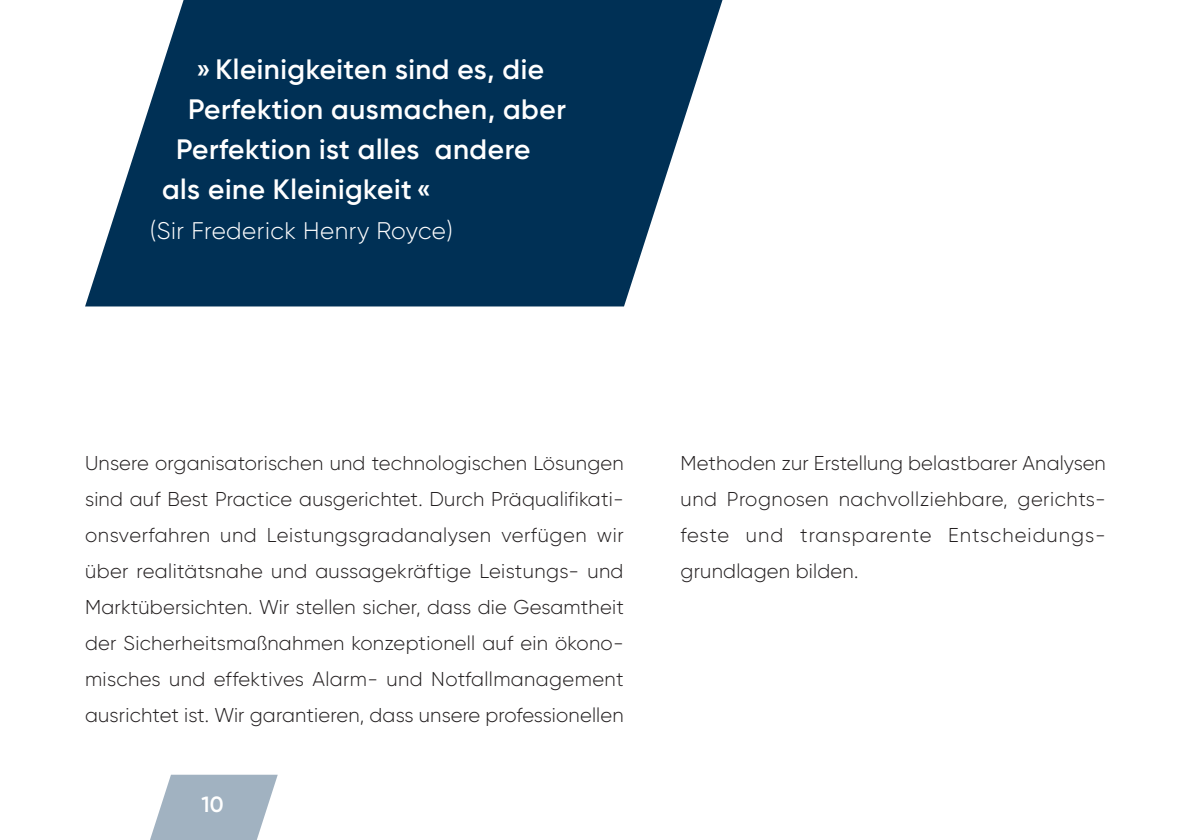
<style>
.page{position:relative;width:1191px;height:840px;background:#fff}
.page>*{position:absolute;margin:0;border:0;box-sizing:border-box;transform-origin:0 0}
.t1{font:600 28px "Gilroy";letter-spacing:.02em;color:#fff}
.t2{font:300 24px "Gilroy";letter-spacing:.02em;color:#fff}
.t3{font:600 22px "Gilroy";color:#fff}
.t4{font:300 20px/36px "Gilroy";letter-spacing:.01em;color:#231f20;text-align:justify}
</style>
<div class="page">
<svg style="left:85px;top:0;width:638px;height:306px;fill:#003055"></svg>
<svg style="left:150px;top:774px;width:128px;height:65px"></svg>
<h1 class="t1" style="left:196px;top:52px;width:349px">» Kleinigkeiten sind es, die</h1>
<h1 class="t1" style="left:188px;top:92px;width:379px">Perfektion ausmachen, aber</h1>
<h1 class="t1" style="left:176px;top:132px;width:356px">Perfektion ist alles andere</h1>
<h1 class="t1" style="left:162px;top:172px;width:271px">als eine Kleinigkeit «</h1>
<p class="t2" style="left:150px;top:216px;width:304px">(Sir Frederick Henry Royce)</p>
<p class="t4" style="left:85px;top:444px;width:540px">Unsere organisatorischen und technologischen Lösungen sind auf Best Practice ausgerichtet. Durch Präqualifikati&shy;onsverfahren und Leistungsgradanalysen verfügen wir über realitätsnahe und aussagekräftige Leistungs- und Marktübersichten. Wir stellen sicher, dass die Gesamtheit der Sicherheitsmaßnahmen konzeptionell auf ein ökono&shy;misches und effektives Alarm- und Notfallmanagement ausrichtet ist. Wir garantieren, dass unsere professionellen</p>
<p class="t3" style="left:202px;top:790px;width:24px">10</p>
<p class="t4" style="left:680px;top:444px;width:427px">Methoden zur Erstellung belastbarer Analysen und Prognosen nachvollziehbare, gerichts&shy;feste und transparente Entscheidungs&shy;grundlagen bilden.</p>
</div>
